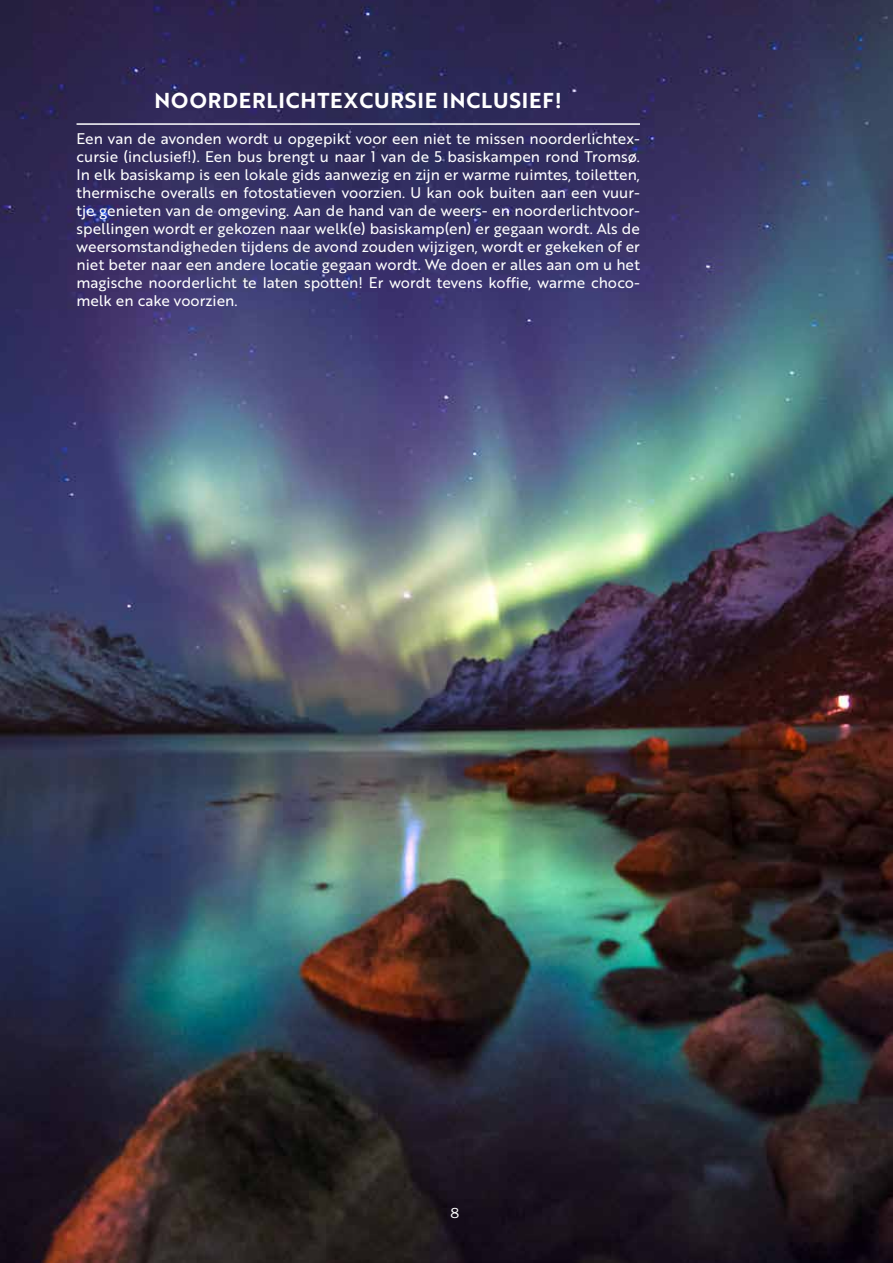
<style>
.page{position:relative;width:893px;height:1263px;background:#fff}
.page>*{position:absolute;margin:0;border:0;box-sizing:border-box;transform-origin:0 0}
.t1{font:21px "Brother 1816 Bold";letter-spacing:.04em;color:#fff}
.t2{font:15px/18px "Brother 1816 Regular";color:#fff;text-align:justify}
.t3{font:15px "Franklin Gothic URW Boo";color:#fff}
</style>
<div class="page">
<img style="left:0;top:0;width:893px;height:1263px">
<hr style="left:77px;top:123px;width:563px;height:2px;background:#fff">
<h1 class="t1" style="left:155px;top:85px;width:409px">NOORDERLICHTEXCURSIE INCLUSIEF!</h1>
<p class="t2" style="left:77px;top:129px;width:565px">Een van de avonden wordt u opgepikt voor een niet te missen noorderlichtex&shy;cursie (inclusief!). Een bus brengt u naar 1 van de 5 basiskampen rond Tromsø.<br>In elk basiskamp is een lokale gids aanwezig en zijn er warme ruimtes, toiletten, thermische overalls en fotostatieven voorzien. U kan ook buiten aan een vuur&shy;tje genieten van de omgeving. Aan de hand van de weers- en noorderlichtvoor&shy;spellingen wordt er gekozen naar welk(e) basiskamp(en) er gegaan wordt. Als de weersomstandigheden tijdens de avond zouden wijzigen, wordt er gekeken of er niet beter naar een andere locatie gegaan wordt. We doen er alles aan om u het magische noorderlicht te laten spotten! Er wordt tevens koffie, warme choco&shy;melk en cake voorzien.</p>
<p class="t3" style="left:451px;top:1204px;width:10px">8</p>
</div>
